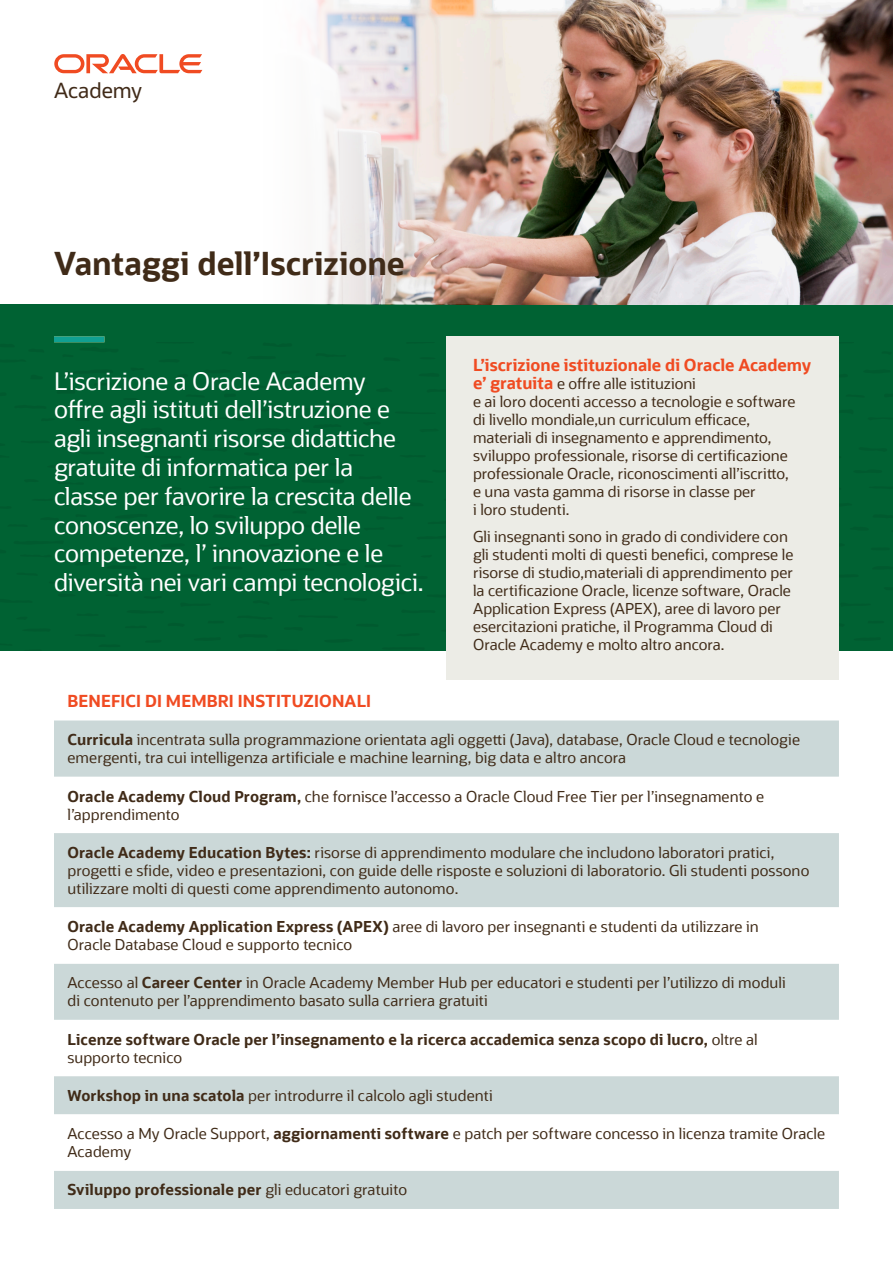
<style>
.page{position:relative;width:893px;height:1263px;background:#fff}
.page>*{position:absolute;margin:0;border:0;box-sizing:border-box;transform-origin:0 0}
.t1{font:700 31.5px "Oracle Sans";letter-spacing:-.005em;color:#402b18}
.t2{font:24px/28.8px "Oracle Sans";letter-spacing:-.01em;color:#fff}
.t3{font:21px "Oracle Sans";color:#402a18}
.t4{font:700 16.5px "Oracle Sans";color:#f04b22}
.t5{font:15px/18px "Oracle Sans";color:#402b18}
.t6{font:700 15px/18px "Oracle Sans";letter-spacing:.01em;color:#402b18}
.s1{font-weight:700;font-size:16.5px;color:#f04b22}
.s2{font-weight:700}
.s3{font-weight:400}
</style>
<div class="page">
<div style="left:0;top:304px;width:893px;height:347px;background:#006233"></div>
<div style="left:54px;top:336px;width:51px;height:6px;background:#10a092"></div>
<img style="left:308px;top:0;width:585px;height:304px">
<div style="left:446px;top:336px;width:393px;height:344px;background:#ecece6"></div>
<div style="left:54px;top:720px;width:785px;height:489px;background:#cbd8d8"></div>
<svg style="left:54px;top:777px;width:785px;height:394px"></svg>
<svg style="left:54px;top:54px;width:148px;height:19px"></svg>
<p class="t3" style="left:54px;top:78px;width:90px">Academy</p>
<p class="t1" style="left:54px;top:244px;width:352px">Vantaggi dell’Iscrizione</p>
<p class="t2" style="left:54px;top:367px;width:371px">L’iscrizione a Oracle Academy<br>offre agli istituti dell’istruzione e agli insegnanti risorse didattiche gratuite di informatica per la<br>classe per favorire la crescita delle conoscenze, lo sviluppo delle competenze, l’ innovazione e le diversità nei vari campi tecnologici.</p>
<p class="t4" style="left:473px;top:355px;width:340px">L’iscrizione istituzionale di Oracle Academy</p>
<p class="t5" style="left:473px;top:375px;width:324px"><span class="s1">e’ gratuita</span> e offre alle istituzioni<br>e ai loro docenti accesso a tecnologie e software di livello mondiale,un curriculum efficace, materiali di insegnamento e apprendimento, sviluppo professionale, risorse di certificazione professionale Oracle, riconoscimenti all’iscritto, e una vasta gamma di risorse in classe per<br>i loro studenti.</p>
<p class="t5" style="left:473px;top:528px;width:322px">Gli insegnanti sono in grado di condividere con gli studenti molti di questi benefici, comprese le risorse di studio,materiali di apprendimento per la certificazione Oracle, licenze software, Oracle Application Express (APEX), aree di lavoro per esercitazioni pratiche, il Programma Cloud di Oracle Academy e molto altro ancora.</p>
<p class="t4" style="left:68px;top:691px;width:305px">BENEFICI DI MEMBRI INSTITUZIONALI</p>
<p class="t5" style="left:68px;top:731px;width:734px"><span class="s2">Curricula</span> incentrata sulla programmazione orientata agli oggetti (Java), database, Oracle Cloud e tecnologie emergenti, tra cui intelligenza artificiale e machine learning, big data e altro ancora</p>
<p class="t5" style="left:68px;top:787px;width:698px"><span class="s2">Oracle Academy Cloud Program,</span> che fornisce l’accesso a Oracle Cloud Free Tier per l’insegnamento e l’apprendimento</p>
<p class="t5" style="left:68px;top:843px;width:743px"><span class="s2">Oracle Academy Education Bytes:</span> risorse di apprendimento modulare che includono laboratori pratici, progetti e sfide, video e presentazioni, con guide delle risposte e soluzioni di laboratorio. Gli studenti possono utilizzare molti di questi come apprendimento autonomo.</p>
<p class="t5" style="left:68px;top:918px;width:693px"><span class="s2">Oracle Academy Application Express (APEX)</span> aree di lavoro per insegnanti e studenti da utilizzare in<br>Oracle Database Cloud e supporto tecnico</p>
<p class="t5" style="left:68px;top:974px;width:720px">Accesso al <span class="s2">Career Center</span> in Oracle Academy Member Hub per educatori e studenti per l’utilizzo di moduli di contenuto per l’apprendimento basato sulla carriera gratuiti</p>
<p class="t6" style="left:68px;top:1030px;width:692px">Licenze software Oracle per l’insegnamento e la ricerca accademica senza scopo di lucro, <span class="s3">oltre al supporto tecnico</span></p>
<p class="t5" style="left:68px;top:1086px;width:427px"><span class="s2">Workshop in una scatola</span> per introdurre il calcolo agli studenti</p>
<p class="t5" style="left:68px;top:1125px;width:759px">Accesso a My Oracle Support, <span class="s2">aggiornamenti software</span> e patch per software concesso in licenza tramite Oracle<br>Academy</p>
<p class="t6" style="left:68px;top:1181px;width:341px">Sviluppo professionale per <span class="s3">gli educatori gratuito</span></p>
</div>
